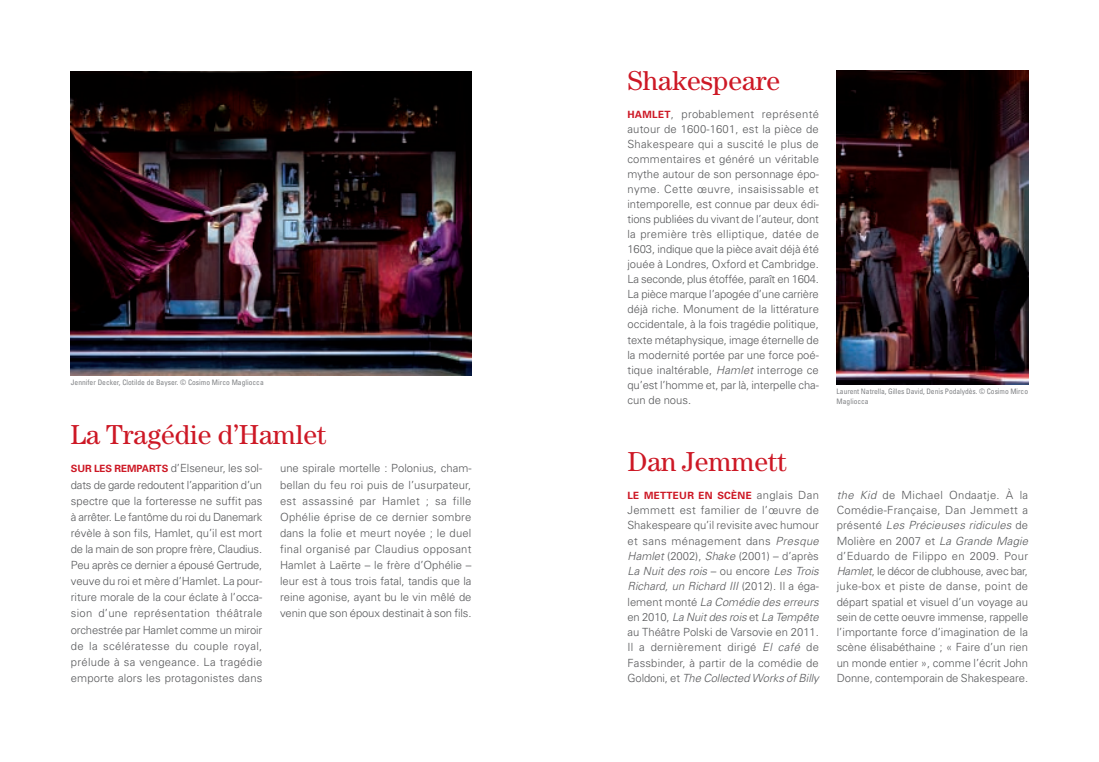
<style>
.page{position:relative;width:1099px;height:762px;background:#fff}
.page>*{position:absolute;margin:0;border:0;box-sizing:border-box;transform-origin:0 0}
.t1{font:27.5px "Century Std";color:#cd1825}
.t2{font:300 11.25px/15.2px "Univers";color:#57585a;text-align:justify}
.t3{font:700 10px "Univers";letter-spacing:.025em;color:#cd1825}
.t4{font:condensed 7.5px/10px "Univers";color:#808285}
.s1{font-weight:700;font-size:10px;color:#cd1825}
.s2{font-style:italic}
.s3{font-weight:300;font-size:11.25px;color:#57585a}
</style>
<div class="page">
<img style="left:71px;top:72px;width:400px;height:304px">
<img style="left:836px;top:71px;width:192px;height:313px">
<p class="t4" style="left:71px;top:378px;width:194px">Jennifer Decker, Clotilde de Bayser. © Cosimo Mirco Magliocca</p>
<h1 class="t1" style="left:71px;top:425px;width:257px">La Tragédie d’Hamlet</h1>
<p class="t2" style="left:71px;top:461px;width:193px;line-height:16.1px"><span class="s1">SUR LES REMPARTS</span> d’Elseneur, les sol&shy;dats de garde redoutent l’apparition d’un spectre que la forteresse ne suffit pas à arrêter. Le fantôme du roi du Danemark révèle à son fils, Hamlet, qu’il est mort de la main de son propre frère, Claudius.<br>Peu après ce dernier a épousé Gertrude, veuve du roi et mère d’Hamlet. La pour&shy;riture morale de la cour éclate à l’occa&shy;sion d’une représentation théâtrale orchestrée par Hamlet comme un miroir de la scélératesse du couple royal, prélude à sa vengeance. La tragédie emporte alors les protagonistes dans</p>
<p class="t2" style="left:280px;top:461px;width:193px;line-height:16.1px">une spirale mortelle : Polonius, cham&shy;bellan du feu roi puis de l’usurpateur, est assassiné par Hamlet ; sa fille Ophélie éprise de ce dernier sombre dans la folie et meurt noyée ; le duel final organisé par Claudius opposant Hamlet à Laërte – le frère d’Ophélie – leur est à tous trois fatal, tandis que la reine agonise, ayant bu le vin mêlé de venin que son époux destinait à son fils.</p>
<h1 class="t1" style="left:627px;top:71px;width:154px">Shakespeare</h1>
<p class="t2" style="left:627px;top:107px;width:193px"><span class="s1">HAMLET</span>, probablement représenté autour de 1600-1601, est la pièce de Shakespeare qui a suscité le plus de commentaires et généré un véritable mythe autour de son personnage épo&shy;nyme. Cette œuvre, insaisissable et intemporelle, est connue par deux édi&shy;tions publiées du vivant de l’auteur, dont la première très elliptique, datée de 1603, indique que la pièce avait déjà été jouée à Londres, Oxford et Cambridge.<br>La seconde, plus étoffée, paraît en 1604.<br>La pièce marque l’apogée d’une carrière déjà riche. Monument de la littérature occidentale, à la fois tragédie politique, texte métaphysique, image éternelle de la modernité portée par une force poé&shy;tique inaltérable, <span class="s2">Hamlet</span> interroge ce qu’est l’homme et, par là, interpelle cha&shy;cun de nous.</p>
<p class="t4" style="left:836px;top:386px;width:193px">Laurent Natrella, Gilles David, Denis Podalydès. © Cosimo Mirco<br>Magliocca</p>
<h1 class="t1" style="left:627px;top:452px;width:160px">Dan Jemmett</h1>
<p class="t3" style="left:627px;top:492px;width:193px">LE METTEUR EN SCÈNE <span class="s3">anglais Dan</span></p>
<p class="t2" style="left:627px;top:503px;width:193px">Jemmett est familier de l’œuvre de Shakespeare qu’il revisite avec humour et sans ménagement dans <span class="s2">Presque Hamlet</span> (2002), <span class="s2">Shake</span> (2001) – d’après <span class="s2">La Nuit des rois</span> – ou encore <span class="s2">Les Trois Richard, un Richard III</span> (2012). Il a éga&shy;lement monté <span class="s2">La Comédie des erreurs </span>en 2010, <span class="s2">La Nuit des rois</span> et <span class="s2">La Tempête </span>au Théâtre Polski de Varsovie en 2011.<br>Il a dernièrement dirigé <span class="s2">El café</span> de Fassbinder, à partir de la comédie de Goldoni, et <span class="s2">The Collected Works of Billy</span></p>
<p class="t2" style="left:836px;top:488px;width:193px"><span class="s2">the Kid</span> de Michael Ondaatje. À la Comédie-Française, Dan Jemmett a présenté <span class="s2">Les Précieuses ridicules</span> de Molière en 2007 et <span class="s2">La Grande Magie </span>d’Eduardo de Filippo en 2009. Pour <span class="s2">Hamlet</span>, le décor de clubhouse, avec bar, juke-box et piste de danse, point de départ spatial et visuel d’un voyage au sein de cette oeuvre immense, rappelle l’importante force d’imagination de la scène élisabéthaine ; « Faire d’un rien un monde entier », comme l’écrit John Donne, contemporain de Shakespeare.</p>
</div>
